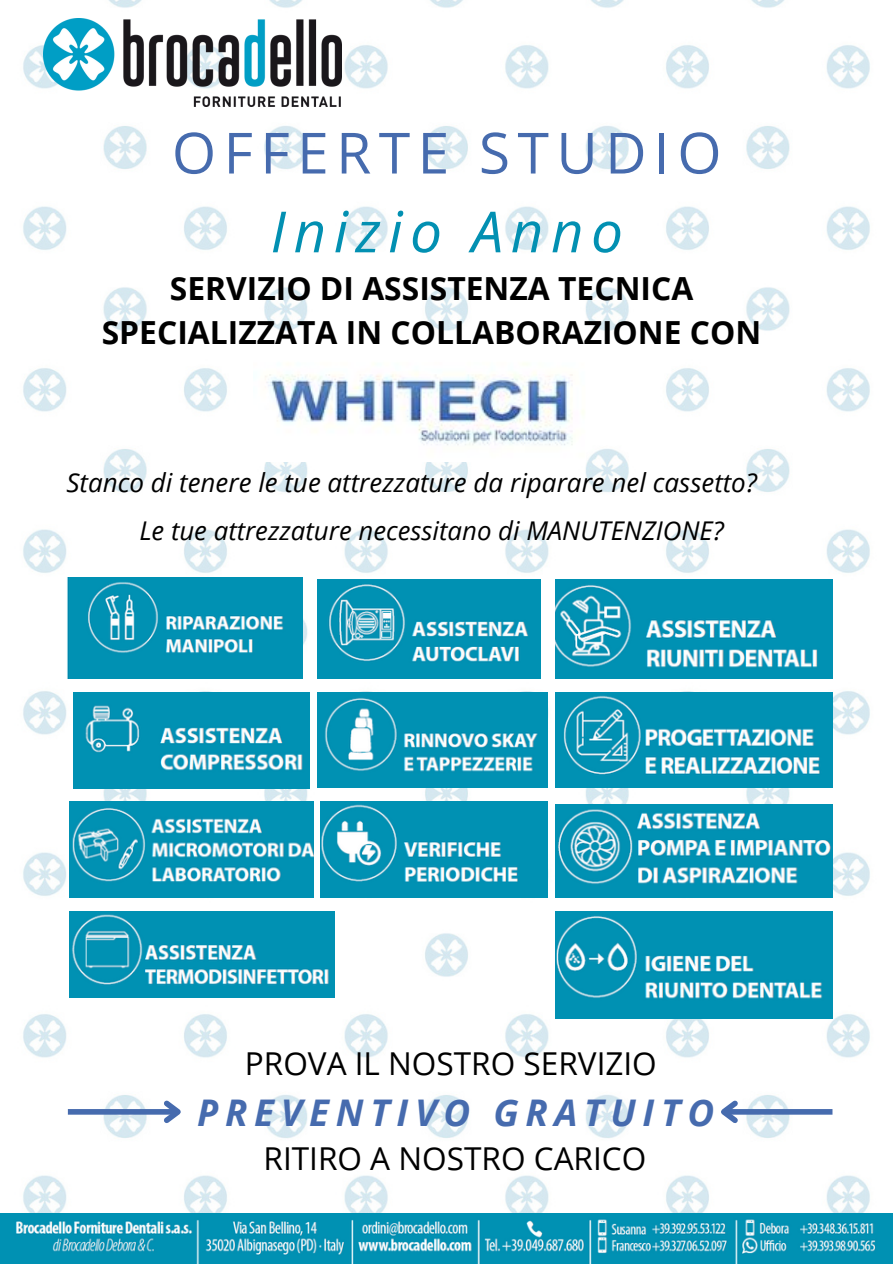
<style>
.page{position:relative;width:893px;height:1264px;background:#fff}
.page>*{position:absolute;margin:0;border:0;box-sizing:border-box;transform-origin:0 0}
.t1{font:56.85px/78.8px "Open Sans";letter-spacing:.13em;color:#466bae;text-align:center}
.t2{font:italic 700 36.75px "Open Sans";letter-spacing:.185em;color:#466bae}
.t3{font:700 31.8px/43.8px "Open Sans";color:#000;text-align:center}
.t4{font:31.5px "Open Sans";color:#000}
.t5{font:italic 25.95px "Open Sans";color:#000}
.t6{font:italic 25.8px "Open Sans";color:#000}
.s1{font-style:italic;color:#0290b2}
</style>
<div class="page">
<img style="left:0;top:0;width:892px;height:1263px">
<img style="left:0;top:1213px;width:892px;height:49px">
<img style="left:43px;top:19px;width:298px;height:87px">
<img style="left:317px;top:579px;width:223px;height:99px">
<img style="left:67px;top:577px;width:236px;height:101px">
<img style="left:555px;top:579px;width:277px;height:99px">
<img style="left:555px;top:692px;width:277px;height:95px">
<img style="left:73px;top:692px;width:236px;height:96px">
<img style="left:317px;top:692px;width:230px;height:95px">
<img style="left:70px;top:801px;width:243px;height:96px">
<img style="left:555px;top:804px;width:277px;height:93px">
<img style="left:320px;top:801px;width:227px;height:96px">
<img style="left:70px;top:911px;width:264px;height:86px">
<img style="left:555px;top:911px;width:277px;height:107px">
<img style="left:253px;top:357px;width:332px;height:105px">
<div style="left:68px;top:1109px;width:110px;height:5px;background:#466bae"></div>
<svg style="left:159px;top:1095px;width:28px;height:33px"></svg>
<div style="left:723px;top:1109px;width:109px;height:5px;background:#466bae"></div>
<svg style="left:714px;top:1095px;width:28px;height:33px"></svg>
<p class="t1" style="left:172px;top:112px;width:551px">OFFERTE STUDIO<br><span class="s1">Inizio Anno</span></p>
<p class="t3" style="left:102px;top:265px;width:661px">SERVIZIO DI ASSISTENZA TECNICA<br>SPECIALIZZATA IN COLLABORAZIONE CON</p>
<p class="t5" style="left:67px;top:464px;width:691px">Stanco di tenere le tue attrezzature da riparare nel cassetto?</p>
<p class="t6" style="left:139px;top:512px;width:586px">Le tue attrezzature necessitano di MANUTENZIONE?</p>
<p class="t4" style="left:245px;top:1041px;width:413px">PROVA IL NOSTRO SERVIZIO</p>
<p class="t2" style="left:197px;top:1086px;width:518px">PREVENTIVO GRATUITO</p>
<p class="t4" style="left:263px;top:1136px;width:384px">RITIRO A NOSTRO CARICO</p>
</div>
